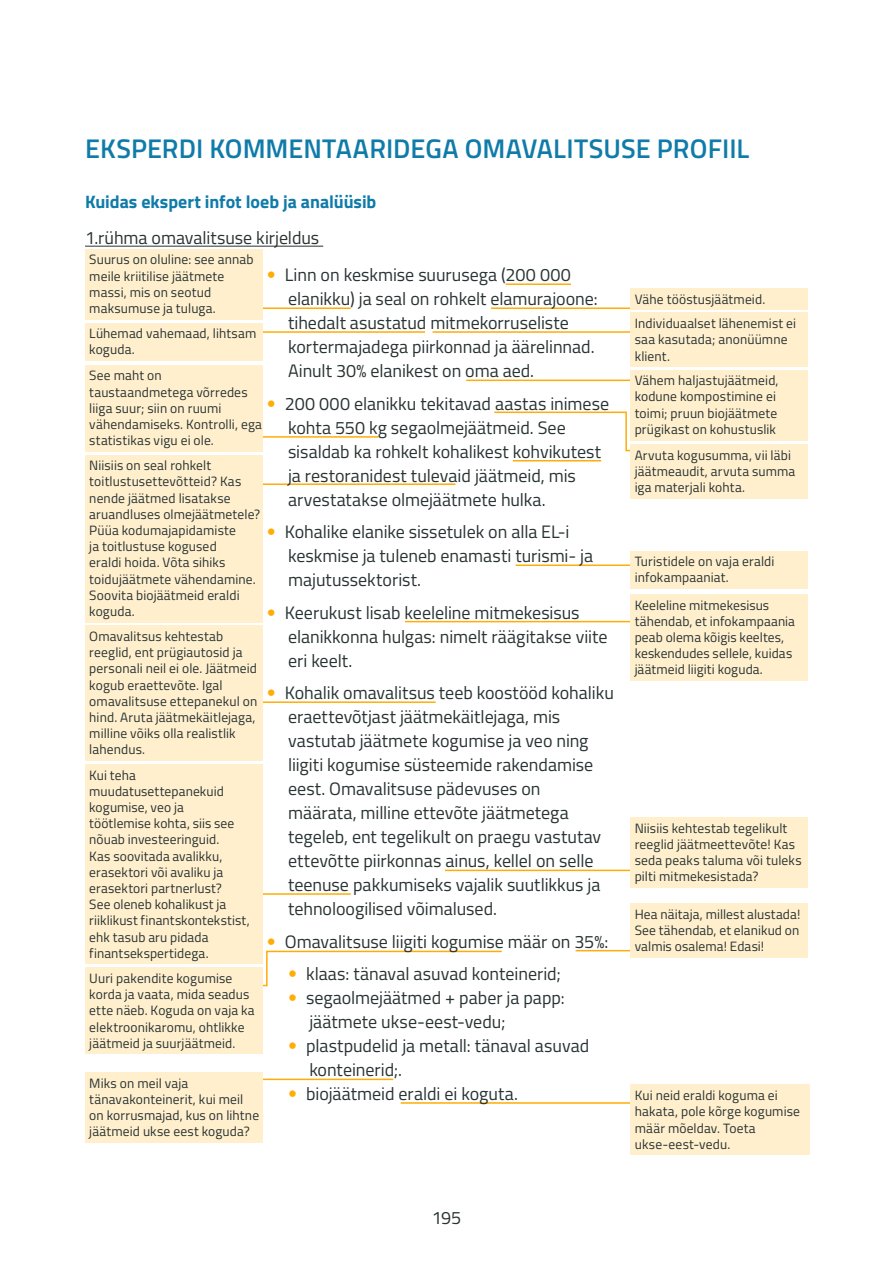
<style>
.page{position:relative;width:893px;height:1263px;background:#fff}
.page>*{position:absolute;margin:0;border:0;box-sizing:border-box;transform-origin:0 0}
.t1{font:600 27px "Titillium Web";color:#0f7ba9}
.t2{font:18px/24px "Titillium Web";letter-spacing:-.005em;color:#293333}
.t3{font:700 18px "Titillium Web";color:#0f7ba9}
.t4{font:13.5px/16.2px "Titillium Web";letter-spacing:.01em;color:#293333}
.s1{font-family:"Avenir";font-weight:800;color:#ffad05}
</style>
<div class="page">
<svg style="left:263px;top:950px;width:239px;height:37px"></svg>
<svg style="left:494px;top:411px;width:195px;height:41px"></svg>
<hr style="left:210px;top:307px;width:141px;height:2px;background:#ffad05">
<hr style="left:184px;top:331px;width:241px;height:2px;background:#ffad05">
<hr style="left:228px;top:436px;width:150px;height:2px;background:#ffad05">
<hr style="left:225px;top:483px;width:230px;height:2px;background:#ffad05">
<hr style="left:405px;top:621px;width:248px;height:1px;background:#ffad05">
<hr style="left:576px;top:950px;width:59px;height:1px;background:#ffad05">
<hr style="left:242px;top:1078px;width:151px;height:2px;background:#ffad05">
<hr style="left:516px;top:564px;width:227px;height:2px;background:#ffad05">
<hr style="left:105px;top:701px;width:331px;height:2px;background:#ffad05">
<hr style="left:96px;top:893px;width:255px;height:2px;background:#ffad05">
<hr style="left:445px;top:870px;width:255px;height:1px;background:#ffad05">
<hr style="left:401px;top:1102px;width:341px;height:2px;background:#ffad05">
<hr style="left:433px;top:331px;width:241px;height:2px;background:#ffad05">
<hr style="left:466px;top:380px;width:216px;height:1px;background:#ffad05">
<hr style="left:491px;top:307px;width:172px;height:2px;background:#ffad05">
<hr style="left:506px;top:283px;width:65px;height:2px;background:#ffad05">
<hr style="left:513px;top:460px;width:88px;height:1px;background:#ffad05">
<hr style="left:85px;top:246px;width:238px;height:1px;background:#293333">
<div style="left:85px;top:249px;width:178px;height:70px;background:#ffefcd"></div>
<div style="left:630px;top:370px;width:178px;height:70px;background:#ffefcd"></div>
<div style="left:630px;top:444px;width:178px;height:54px;background:#ffefcd"></div>
<div style="left:85px;top:764px;width:178px;height:200px;background:#ffefcd"></div>
<div style="left:85px;top:323px;width:178px;height:38px;background:#ffefcd"></div>
<div style="left:85px;top:455px;width:178px;height:167px;background:#ffefcd"></div>
<div style="left:630px;top:594px;width:178px;height:87px;background:#ffefcd"></div>
<div style="left:630px;top:904px;width:178px;height:54px;background:#ffefcd"></div>
<div style="left:85px;top:1072px;width:178px;height:71px;background:#ffefcd"></div>
<div style="left:85px;top:365px;width:178px;height:86px;background:#ffefcd"></div>
<div style="left:630px;top:289px;width:178px;height:21px;background:#ffefcd"></div>
<div style="left:630px;top:313px;width:178px;height:54px;background:#ffefcd"></div>
<div style="left:630px;top:551px;width:178px;height:38px;background:#ffefcd"></div>
<div style="left:85px;top:626px;width:178px;height:135px;background:#ffefcd"></div>
<div style="left:85px;top:967px;width:178px;height:87px;background:#ffefcd"></div>
<div style="left:630px;top:817px;width:178px;height:71px;background:#ffefcd"></div>
<div style="left:630px;top:1085px;width:180px;height:70px;background:#ffefcd"></div>
<h1 class="t1" style="left:85px;top:128px;width:666px">EKSPERDI KOMMENTAARIDEGA OMAVALITSUSE PROFIIL</h1>
<h2 class="t3" style="left:85px;top:188px;width:293px">Kuidas ekspert infot loeb ja analüüsib</h2>
<h2 class="t2" style="left:85px;top:225px;width:236px">1.rühma omavalitsuse kirjeldus</h2>
<p class="t4" style="left:89px;top:251px;width:166px">Suurus on oluline: see annab meile kriitilise jäätmete massi, mis on seotud maksumuse ja tuluga.</p>
<h2 class="t2" style="left:288px;top:262px;width:311px;text-indent:-21px"><span class="s1">•</span> Linn on keskmise suurusega (200 000 elanikku) ja seal on rohkelt elamurajoone: tihedalt asustatud mitmekorruseliste kortermajadega piirkonnad ja äärelinnad.<br>Ainult 30% elanikest on oma aed.</h2>
<h2 class="t2" style="left:288px;top:390px;width:323px;text-indent:-21px"><span class="s1">•</span> 200 000 elanikku tekitavad aastas inimese kohta 550 kg segaolmejäätmeid. See sisaldab ka rohkelt kohalikest kohvikutest ja restoranidest tulevaid jäätmeid, mis arvestatakse olmejäätmete hulka.</h2>
<h2 class="t2" style="left:288px;top:519px;width:307px;text-indent:-21px"><span class="s1">•</span> Kohalike elanike sissetulek on alla EL-i keskmise ja tuleneb enamasti turismi- ja majutussektorist.</h2>
<h2 class="t2" style="left:288px;top:599px;width:321px;text-indent:-21px"><span class="s1">•</span> Keerukust lisab keeleline mitmekesisus elanikkonna hulgas: nimelt räägitakse viite eri keelt.</h2>
<p class="t2" style="left:288px;top:680px;width:327px;text-indent:-21px"><span class="s1">•</span> Kohalik omavalitsus teeb koostööd kohaliku eraettevõtjast jäätmekäitlejaga, mis vastutab jäätmete kogumise ja veo ning liigiti kogumise süsteemide rakendamise eest. Omavalitsuse pädevuses on<br>määrata, milline ettevõte jäätmetega tegeleb, ent tegelikult on praegu vastutav ettevõtte piirkonnas ainus, kellel on selle teenuse pakkumiseks vajalik suutlikkus ja tehnoloogilised võimalused.</p>
<h2 class="t2" style="left:267px;top:928px;width:343px"><span class="s1">•</span> Omavalitsuse liigiti kogumise määr on 35%:</h2>
<h2 class="t2" style="left:288px;top:961px;width:274px"><span class="s1">•</span> klaas: tänaval asuvad konteinerid;</h2>
<h2 class="t2" style="left:309px;top:985px;width:257px;text-indent:-21px"><span class="s1">•</span> segaolmejäätmed + paber ja papp: jäätmete ukse-eest-vedu;</h2>
<h2 class="t2" style="left:309px;top:1033px;width:281px;text-indent:-21px"><span class="s1">•</span> plastpudelid ja metall: tänaval asuvad konteinerid;.</h2>
<h2 class="t2" style="left:288px;top:1081px;width:231px"><span class="s1">•</span> biojäätmeid eraldi ei koguta.</h2>
<p class="t4" style="left:635px;top:286px;width:163px;line-height:24.3px">Vähe tööstusjäätmeid.<br>Individuaalset lähenemist ei</p>
<p class="t4" style="left:635px;top:331px;width:154px">saa kasutada; anonüümne klient.</p>
<p class="t4" style="left:89px;top:325px;width:169px">Lühemad vahemaad, lihtsam koguda.</p>
<p class="t4" style="left:89px;top:367px;width:174px">See maht on taustaandmetega võrredes liiga suur; siin on ruumi vähendamiseks. Kontrolli, ega statistikas vigu ei ole.</p>
<p class="t4" style="left:635px;top:372px;width:145px">Vähem haljastujäätmeid, kodune kompostimine ei toimi; pruun biojäätmete prügikast on kohustuslik</p>
<p class="t4" style="left:635px;top:446px;width:162px">Arvuta kogusumma, vii läbi jäätmeaudit, arvuta summa iga materjali kohta.</p>
<p class="t4" style="left:89px;top:457px;width:172px">Niisiis on seal rohkelt toitlustusettevõtteid? Kas nende jäätmed lisatakse aruandluses olmejäätmetele?<br>Püüa kodumajapidamiste<br>ja toitlustuse kogused<br>eraldi hoida. Võta sihiks toidujäätmete vähendamine.<br>Soovita biojäätmeid eraldi koguda.</p>
<p class="t4" style="left:635px;top:553px;width:141px">Turistidele on vaja eraldi infokampaaniat.</p>
<p class="t4" style="left:635px;top:596px;width:162px">Keeleline mitmekesisus tähendab, et infokampaania peab olema kõigis keeltes, keskendudes sellele, kuidas jäätmeid liigiti koguda.</p>
<p class="t4" style="left:89px;top:627px;width:169px">Omavalitsus kehtestab reeglid, ent prügiautosid ja personali neil ei ole. Jäätmeid kogub eraettevõte. Igal omavalitsuse ettepanekul on hind. Aruta jäätmekäitlejaga, milline võiks olla realistlik lahendus.</p>
<p class="t4" style="left:89px;top:766px;width:162px">Kui teha muudatusettepanekuid kogumise, veo ja<br>töötlemise kohta, siis see nõuab investeeringuid.<br>Kas soovitada avalikku, erasektori või avaliku ja erasektori partnerlust?<br>See oleneb kohalikust ja riiklikust finantskontekstist, ehk tasub aru pidada finantsekspertidega.</p>
<p class="t4" style="left:635px;top:819px;width:168px">Niisiis kehtestab tegelikult reeglid jäätmeettevõte! Kas seda peaks taluma või tuleks pilti mitmekesistada?</p>
<p class="t4" style="left:635px;top:905px;width:167px;text-align:justify">Hea näitaja, millest alustada!<br>See tähendab, et elanikud on valmis osalema! Edasi!</p>
<p class="t4" style="left:89px;top:969px;width:167px">Uuri pakendite kogumise korda ja vaata, mida seadus ette näeb. Koguda on vaja ka elektroonikaromu, ohtlikke jäätmeid ja suurjäätmeid.</p>
<p class="t4" style="left:89px;top:1074px;width:171px">Miks on meil vaja tänavakonteinerit, kui meil on korrusmajad, kus on lihtne jäätmeid ukse eest koguda?</p>
<p class="t4" style="left:635px;top:1086px;width:167px">Kui neid eraldi koguma ei hakata, pole kõrge kogumise määr mõeldav. Toeta ukse-eest-vedu.</p>
<h2 class="t2" style="left:432px;top:1205px;width:31px">195</h2>
</div>
